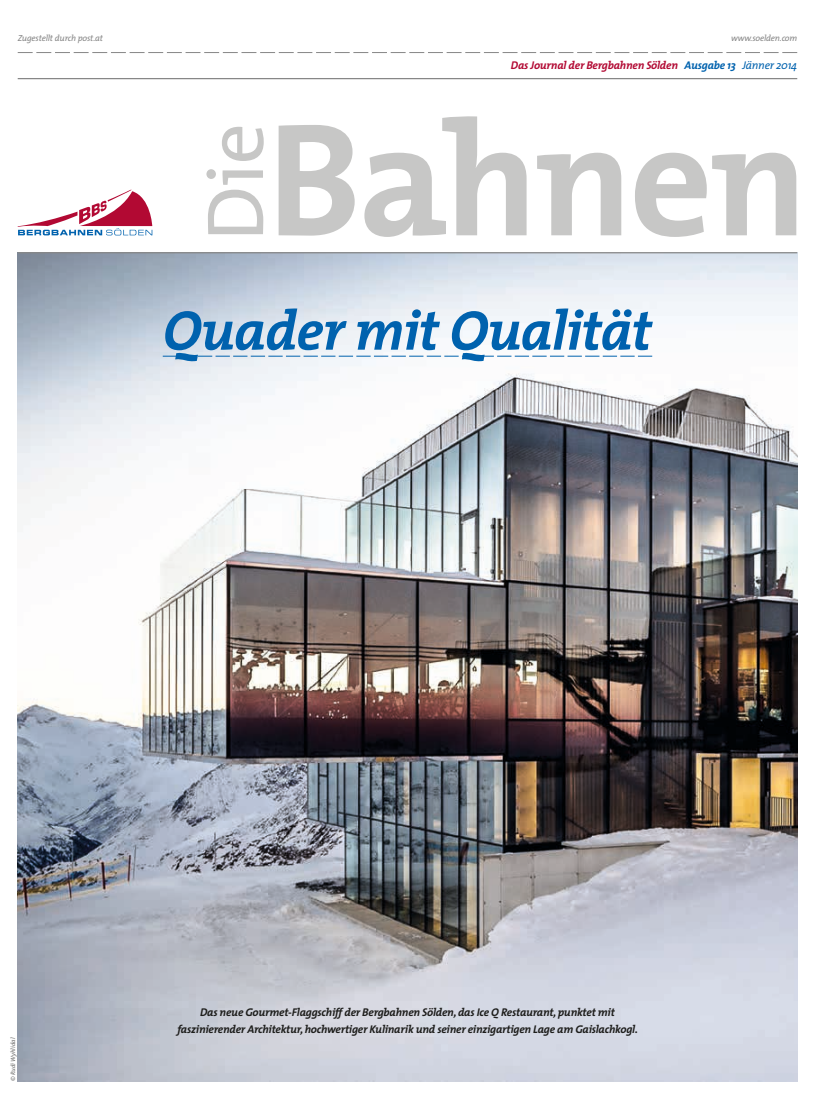
<style>
.page{position:relative;width:815px;height:1099px;background:#fff}
.page>*{position:absolute;margin:0;border:0;box-sizing:border-box;transform-origin:0 0}
.t1{font:700 162.5px "The Mix";letter-spacing:-.02em;color:#c7c7c6}
.t2{font:81.25px "The Mix";color:#c7c7c6}
.t3{font:italic 700 56.25px "The Mix";letter-spacing:-.02em;color:#0062ae}
.t4{font:italic 700 11.25px/16.2px "The Mix";letter-spacing:-.02em;color:#1d1d1b;text-align:center}
.t5{font:italic 700 11.25px "The Mix";letter-spacing:-.02em;color:#b20933}
.t6{font:italic 8.75px "The Mix";letter-spacing:-.02em;color:#878787}
.t7{font:italic 6.25px "The Mix";color:#70706f}
.s1{color:#0062ae}
.s2{font-weight:400;color:#0062ae}
</style>
<div class="page">
<img style="left:18px;top:253px;width:779px;height:828px">
<svg style="left:18px;top:52px;width:779px;height:1px"></svg>
<hr style="left:18px;top:78px;width:779px;height:1px;background:#878787">
<hr style="left:18px;top:252px;width:779px;height:1px;background:#878787">
<svg style="left:18px;top:190px;width:134px;height:45px"></svg>
<svg style="left:163px;top:356px;width:489px;height:1px"></svg>
<p class="t6" style="left:18px;top:31px;width:87px">Zugestellt durch post.at</p>
<p class="t6" style="left:731px;top:31px;width:68px">www.soelden.com</p>
<p class="t5" style="left:511px;top:56px;width:288px">Das Journal der Bergbahnen Sölden <span class="s1">Ausgabe 13</span> <span class="s2">Jänner 2014</span></p>
<h2 class="t2" style="left:168px;top:241px;width:119px;rotate:-90deg">Die</h2>
<h1 class="t1" style="left:267px;top:44px;width:542px">Bahnen</h1>
<h3 class="t3" style="left:163px;top:283px;width:491px">Quader mit Qualität</h3>
<p class="t7" style="left:8px;top:1081px;width:45px;rotate:-90deg">© Rudi Wyhlidal</p>
<p class="t4" style="left:178px;top:1004px;width:462px">Das neue Gourmet-Flaggschiff der Bergbahnen Sölden, das Ice Q Restaurant, punktet mit faszinierender Architektur, hochwertiger Kulinarik und seiner einzigartigen Lage am Gaislachkogl.</p>
</div>
